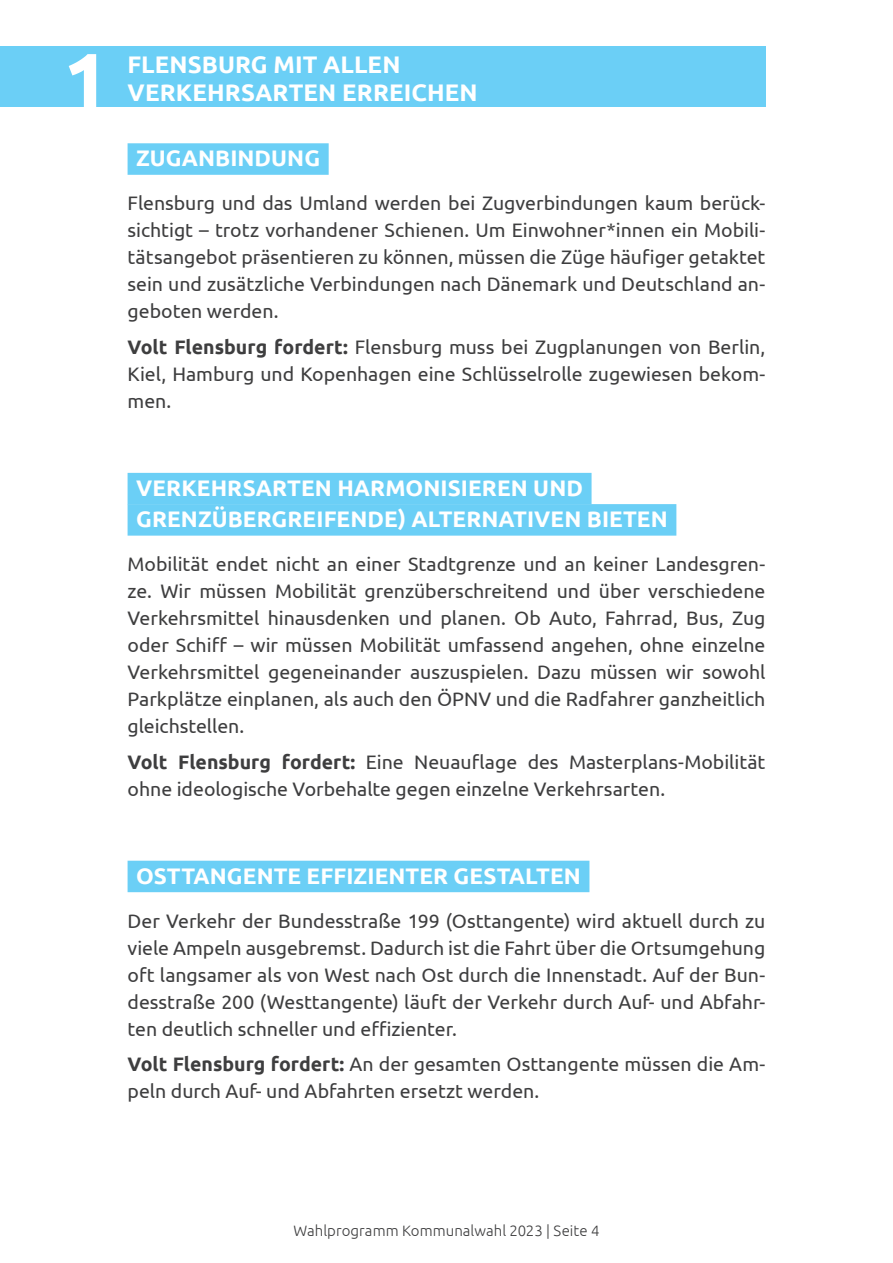
<style>
.page{position:relative;width:893px;height:1263px;background:#fff}
.page>*{position:absolute;margin:0;border:0;box-sizing:border-box;transform-origin:0 0}
.t1{font:700 82.5px "Ubuntu";color:#fff}
.t2{font:700 24px "Ubuntu";letter-spacing:.005em;color:#fff}
.t3{font:700 22.5px/31.2px "Ubuntu";letter-spacing:.005em;color:#fff}
.t4{font:19.5px/27px "Ubuntu";color:#3e3e3f;text-align:justify}
.t5{font:300 15px "Ubuntu";letter-spacing:.005em;color:#3e3e3f}
.s1{font-weight:700}
</style>
<div class="page">
<div style="left:0;top:46px;width:765px;height:61px;background:#6bcff6"></div>
<div style="left:128px;top:143px;width:201px;height:32px;background:#6bcff6"></div>
<div style="left:128px;top:473px;width:464px;height:31px;background:#6bcff6"></div>
<div style="left:128px;top:504px;width:548px;height:32px;background:#6bcff6"></div>
<div style="left:128px;top:861px;width:461px;height:31px;background:#6bcff6"></div>
<h1 class="t1" style="left:63px;top:32px;width:48px">1</h1>
<p class="t2" style="left:128px;top:49px;width:274px">FLENSBURG MIT ALLEN</p>
<p class="t2" style="left:128px;top:78px;width:352px">VERKEHRSARTEN ERREICHEN</p>
<p class="t3" style="left:136px;top:142px;width:186px">ZUGANBINDUNG</p>
<p class="t4" style="left:128px;top:189px;width:639px">Flensburg und das Umland werden bei Zugverbindungen kaum berück&shy;sichtigt – trotz vorhandener Schienen. Um Einwohner*innen ein Mobili&shy;tätsangebot präsentieren zu können, müssen die Züge häufiger getaktet sein und zusätzliche Verbindungen nach Dänemark und Deutschland an&shy;geboten werden.</p>
<p class="t4" style="left:128px;top:333px;width:639px"><span class="s1">Volt Flensburg fordert:</span> Flensburg muss bei Zugplanungen von Berlin, Kiel, Hamburg und Kopenhagen eine Schlüsselrolle zugewiesen bekom&shy;men.</p>
<p class="t3" style="left:136px;top:472px;width:533px">VERKEHRSARTEN HARMONISIEREN UND<br>GRENZÜBERGREIFENDE) ALTERNATIVEN BIETEN</p>
<p class="t4" style="left:128px;top:550px;width:639px">Mobilität endet nicht an einer Stadtgrenze und an keiner Landesgren&shy;ze. Wir müssen Mobilität grenzüberschreitend und über verschiedene Verkehrsmittel hinausdenken und planen. Ob Auto, Fahrrad, Bus, Zug oder Schiff – wir müssen Mobilität umfassend angehen, ohne einzelne Verkehrsmittel gegeneinander auszuspielen. Dazu müssen wir sowohl Parkplätze einplanen, als auch den ÖPNV und die Radfahrer ganzheitlich gleichstellen.</p>
<p class="t4" style="left:128px;top:748px;width:639px"><span class="s1">Volt Flensburg fordert:</span> Eine Neuauflage des Masterplans-Mobilität ohne ideologische Vorbehalte gegen einzelne Verkehrsarten.</p>
<p class="t3" style="left:136px;top:860px;width:446px">OSTTANGENTE EFFIZIENTER GESTALTEN</p>
<p class="t4" style="left:128px;top:907px;width:639px">Der Verkehr der Bundesstraße 199 (Osttangente) wird aktuell durch zu viele Ampeln ausgebremst. Dadurch ist die Fahrt über die Ortsumgehung oft langsamer als von West nach Ost durch die Innenstadt. Auf der Bun&shy;desstraße 200 (Westtangente) läuft der Verkehr durch Auf- und Abfahr&shy;ten deutlich schneller und effizienter.</p>
<p class="t4" style="left:128px;top:1050px;width:639px"><span class="s1">Volt Flensburg fordert:</span> An der gesamten Osttangente müssen die Am&shy;peln durch Auf- und Abfahrten ersetzt werden.</p>
<p class="t5" style="left:293px;top:1221px;width:307px">Wahlprogramm Kommunalwahl 2023 Seite 4</p>
</div>
